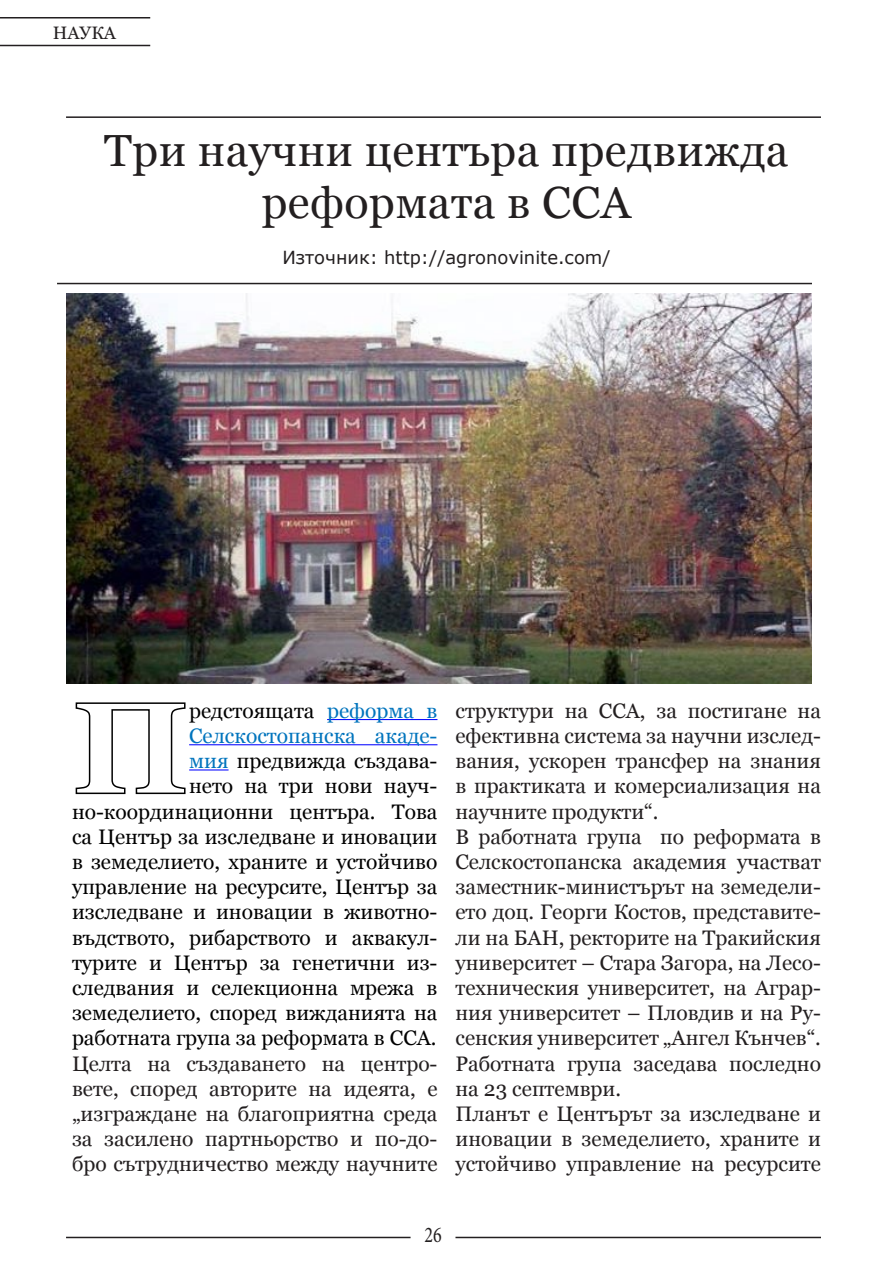
<style>
.page{position:relative;width:893px;height:1263px;background:#fff}
.page>*{position:absolute;margin:0;border:0;box-sizing:border-box;transform-origin:0 0}
.t1{font:45px/51.8px "Georgia";letter-spacing:.01em;color:#231f20;text-align:center}
.t2{font:22.5px "Minion Pro";color:#231f20;scale:.8 1}
.Текст_вътре{font:21px/25.2px "Georgia";color:#231f20;text-align:justify}
.Текст_вътре-2{font:21px/25.2px "Georgia";color:#000;text-align:right}
.Автор{font:18px "Verdana";color:#231f20}
.t3{font:18px "Georgia";color:#231f20}
.s1{color:#0074bd}
</style>
<div class="page">
<hr style="left:66px;top:1237px;width:345px;height:1px;background:#231f20">
<hr style="left:0;top:17px;width:150px;height:2px;background:#231f20">
<hr style="left:0;top:45px;width:150px;height:1px;background:#231f20">
<hr style="left:455px;top:1237px;width:366px;height:1px;background:#231f20">
<hr style="left:66px;top:116px;width:755px;height:2px;background:#231f20">
<hr style="left:327px;top:719px;width:110px;height:1px;background:#00f">
<hr style="left:189px;top:744px;width:248px;height:1px;background:#00f">
<hr style="left:189px;top:769px;width:40px;height:1px;background:#00f">
<svg style="left:75px;top:702px;width:111px;height:93px"></svg>
<hr style="left:57px;top:283px;width:755px;height:1px;background:#231f20">
<img style="left:66px;top:293px;width:746px;height:391px">
<p class="t3" style="left:53px;top:22px;width:65px">НАУКА</p>
<p class="t1" style="left:104px;top:125px;width:686px">Три научни центъра предвижда реформата в ССА</p>
<p class="Автор" style="left:282px;top:245px;width:330px">Източник: http://agronovinite.com/</p>
<p class="Текст_вътре-2" style="left:72px;top:698px;width:367px">редстоящата <span class="s1">реформа в<br>Селскостопанска акаде-<br>мия</span> предвижда създава-<br>нето на три нови науч&shy;но-координационни центъра. Това са Център за изследване и иновации в земеделието, храните и устойчиво управление на ресурсите, Център за изследване и иновации в животно&shy;въдството, рибарството и аквакул&shy;турите и Център за генетични из&shy;следвания и селекционна мрежа в земеделието, според вижданията на работната група за реформата в ССА.</p>
<p class="Текст_вътре" style="left:72px;top:1051px;width:367px">Целта на създаването на центро&shy;вете, според авторите на идеята, е „изграждане на благоприятна среда за засилено партньорство и по-до&shy;бро сътрудничество между научните</p>
<p class="Текст_вътре" style="left:455px;top:698px;width:367px">структури на ССА, за постигане на ефективна система за научни изслед&shy;вания, ускорен трансфер на знания в практиката и комерсиализация на научните продукти“.</p>
<p class="Текст_вътре" style="left:455px;top:824px;width:367px">В работната група по реформата в Селскостопанска академия участват заместник-министърът на земедели&shy;ето доц. Георги Костов, представите&shy;ли на БАН, ректорите на Тракийския университет – Стара Загора, на Лесо&shy;техническия университет, на Аграр&shy;ния университет – Пловдив и на Ру&shy;сенския университет „Ангел Кънчев“.<br>Работната група заседава последно на 23 септември.</p>
<p class="Текст_вътре" style="left:455px;top:1101px;width:367px">Планът е Центърът за изследване и иновации в земеделието, храните и устойчиво управление на ресурсите</p>
<p class="t2" style="left:424px;top:1220px;width:23px">26</p>
</div>
